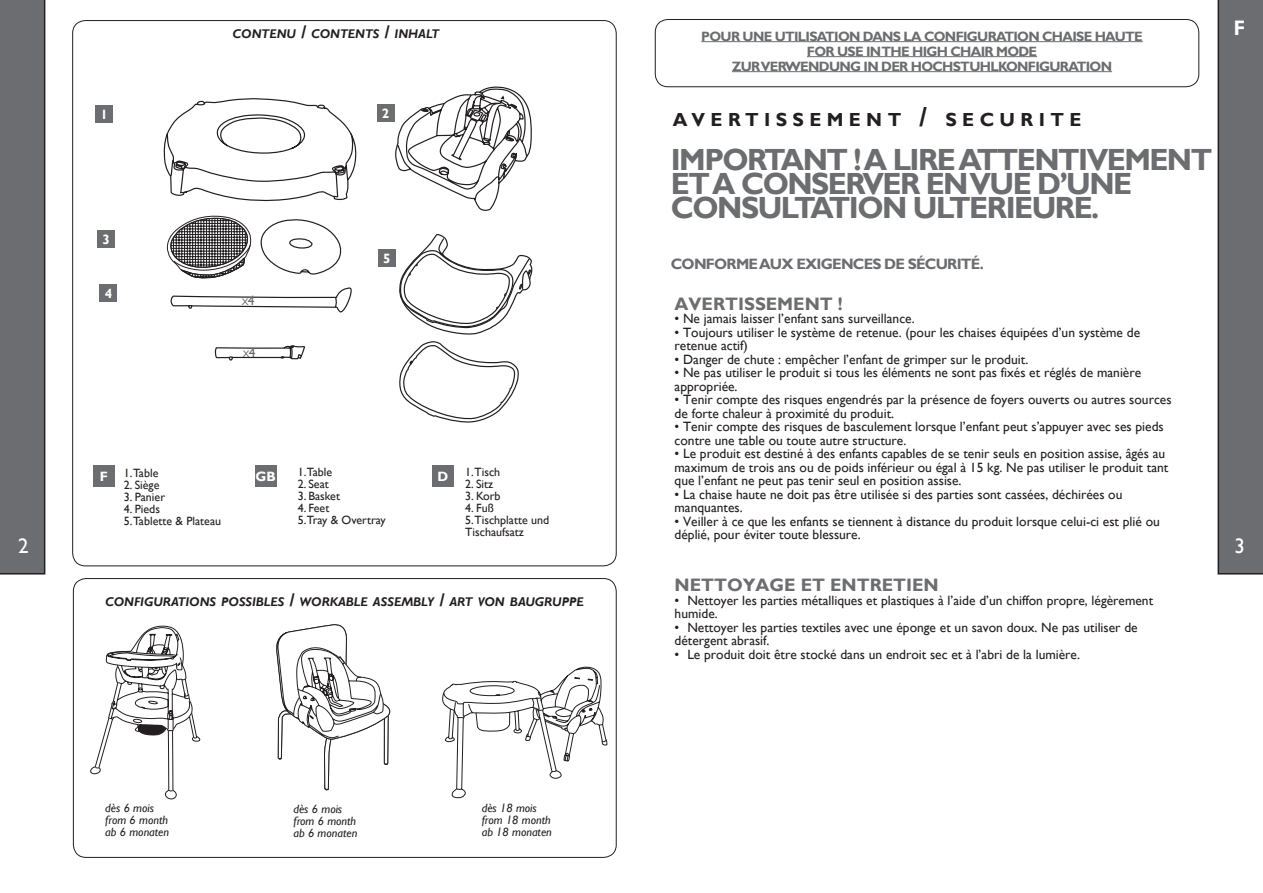
<style>
.page{position:relative;width:1263px;height:893px;background:#fff}
.page>*{position:absolute;margin:0;border:0;box-sizing:border-box;transform-origin:0 0}
.intro5mm{font:700 30.6px "Gill Sans";letter-spacing:-.05em;color:#6c6d70}
.t1{font:21px "Gill Sans";color:#fff}
.t2{font:700 21px "Gill Sans";color:#fff;scale:.9 1}
.titreavertissement{font:700 18.9px "Gill Sans";letter-spacing:.285em;color:#231f20}
.listingok2{font:700 18px "Gill Sans";color:#6c6d70}
.intro5mm-2{font:700 15px "Gill Sans";letter-spacing:-.05em;color:#6c6d70}
.listingok2-2{font:13.5px/13.5px "Gill Sans";color:#231f20}
.Intro{font:700 13.5px "Gill Sans";letter-spacing:-.05em;color:#6c6d70}
.t3{font:700 13.5px "Gill Sans";color:#fff}
.titreint1{font:italic 700 12.6px "Gill Sans";color:#231f20}
.norm{font:12px "Gill Sans";color:#231f20}
.norm-2{font:italic 12px "Gill Sans";color:#231f20}
.Intro-2{font:9.45px "Gill Sans";color:#6c6d70}
.s1{font-size:18px}
.s2{font-size:13.5px}
.s3{font-size:27px}
</style>
<div class="page">
<div style="left:378px;top:250px;width:17px;height:17px;background:#6c6d70"></div>
<div style="left:1217px;top:0;width:46px;height:574px;background:#6c6d70"></div>
<div style="left:0;top:0;width:45px;height:574px;background:#6c6d70"></div>
<div style="left:432px;top:465px;width:21px;height:21px;background:#6c6d70"></div>
<div style="left:93px;top:465px;width:21px;height:21px;background:#6c6d70"></div>
<div style="left:255px;top:465px;width:21px;height:21px;background:#6c6d70"></div>
<div style="left:98px;top:231px;width:17px;height:17px;background:#6c6d70"></div>
<div style="left:96px;top:106px;width:17px;height:17px;background:#6c6d70"></div>
<div style="left:377px;top:105px;width:17px;height:17px;background:#6c6d70"></div>
<div style="left:100px;top:285px;width:17px;height:17px;background:#6c6d70"></div>
<svg style="left:90px;top:625px;width:110px;height:174px"></svg>
<svg style="left:442px;top:666px;width:166px;height:133px"></svg>
<hr style="left:701px;top:41px;width:442px;height:1px;background:#6c6d70">
<hr style="left:807px;top:56px;width:230px;height:1px;background:#6c6d70">
<hr style="left:732px;top:71px;width:380px;height:1px;background:#6c6d70">
<svg style="left:163px;top:98px;width:194px;height:181px"></svg>
<svg style="left:170px;top:287px;width:182px;height:74px"></svg>
<svg style="left:394px;top:86px;width:138px;height:125px"></svg>
<svg style="left:399px;top:234px;width:134px;height:189px"></svg>
<svg style="left:276px;top:465px;width:114px;height:326px"></svg>
<div style="left:73px;top:578px;width:544px;height:280px;border:1px solid #231f20;border-radius:13px"></div>
<div style="left:655px;top:19px;width:544px;height:68px;border:1px solid #231f20;border-radius:13px"></div>
<p class="t1" style="left:18px;top:533px;width:12px">2</p>
<p class="t3" style="left:100px;top:106px;width:9px">1</p>
<p class="titreint1" style="left:233px;top:27px;width:208px">CONTENU <span class="s1">/</span> CONTENTS <span class="s1">/</span> INHALT</p>
<p class="t3" style="left:382px;top:105px;width:9px">2</p>
<p class="t3" style="left:103px;top:231px;width:9px">3</p>
<p class="t3" style="left:105px;top:285px;width:9px">4</p>
<p class="Intro-2" style="left:242px;top:296px;width:14px">x<span class="s2">4</span></p>
<p class="Intro-2" style="left:243px;top:348px;width:14px">x<span class="s2">4</span></p>
<p class="t3" style="left:383px;top:250px;width:9px">5</p>
<p class="norm" style="left:298px;top:465px;width:36px">1.Table</p>
<p class="norm" style="left:298px;top:477px;width:33px">2. Seat</p>
<p class="norm" style="left:298px;top:489px;width:44px">3. Basket</p>
<p class="norm" style="left:298px;top:501px;width:33px">4. Feet</p>
<p class="norm" style="left:298px;top:513px;width:90px">5.Tray &amp; Overtray</p>
<p class="norm" style="left:124px;top:465px;width:36px">1.Table</p>
<p class="norm" style="left:124px;top:477px;width:37px">2. Siège</p>
<p class="norm" style="left:124px;top:489px;width:43px">3. Panier</p>
<p class="norm" style="left:124px;top:501px;width:38px">4. Pieds</p>
<p class="norm" style="left:124px;top:513px;width:99px">5.Tablette &amp; Plateau</p>
<p class="t3" style="left:100px;top:468px;width:10px">F</p>
<p class="t3" style="left:256px;top:468px;width:22px">GB</p>
<p class="t3" style="left:437px;top:468px;width:12px">D</p>
<p class="norm" style="left:465px;top:465px;width:37px">1.Tisch</p>
<p class="norm" style="left:465px;top:477px;width:29px">2. Sitz</p>
<p class="norm" style="left:465px;top:489px;width:37px">3. Korb</p>
<p class="norm" style="left:465px;top:501px;width:30px">4. Fuß</p>
<p class="norm" style="left:465px;top:513px;width:85px">5.Tischplatte und</p>
<p class="norm" style="left:465px;top:525px;width:60px">Tischaufsatz</p>
<p class="titreint1" style="left:105px;top:594px;width:480px">CONFIGURATIONS POSSIBLES <span class="s1">/</span> WORKABLE ASSEMBLY <span class="s1">/</span> ART VON BAUGRUPPE</p>
<p class="norm-2" style="left:105px;top:801px;width:50px">dès 6 mois</p>
<p class="norm-2" style="left:105px;top:813px;width:64px">from 6 month</p>
<p class="norm-2" style="left:105px;top:825px;width:65px">ab 6 monaten</p>
<p class="norm-2" style="left:293px;top:802px;width:50px">dès 6 mois</p>
<p class="norm-2" style="left:293px;top:814px;width:64px">from 6 month</p>
<p class="norm-2" style="left:293px;top:826px;width:65px">ab 6 monaten</p>
<p class="norm-2" style="left:482px;top:801px;width:57px">dès 18 mois</p>
<p class="norm-2" style="left:482px;top:813px;width:71px">from 18 month</p>
<p class="norm-2" style="left:482px;top:825px;width:72px">ab 18 monaten</p>
<p class="Intro" style="left:701px;top:28px;width:443px">POUR UNE UTILISATION DANS LA CONFIGURATION CHAISE HAUTE</p>
<p class="Intro" style="left:807px;top:43px;width:232px">FOR USE IN THE HIGH CHAIR MODE</p>
<p class="Intro" style="left:732px;top:58px;width:381px">ZUR VERWENDUNG IN DER HOCHSTUHLKONFIGURATION</p>
<p class="titreavertissement" style="left:673px;top:108px;width:410px">AVERTISSEMENT <span class="s3">/</span> SECURITE</p>
<p class="intro5mm" style="left:671px;top:141px;width:543px">IMPORTANT ! A LIRE ATTENTIVEMENT</p>
<p class="intro5mm" style="left:671px;top:165px;width:463px">ET A CONSERVER EN VUE D’UNE</p>
<p class="intro5mm" style="left:671px;top:189px;width:430px">CONSULTATION ULTERIEURE.</p>
<p class="intro5mm-2" style="left:671px;top:254px;width:314px">CONFORME AUX EXIGENCES DE SÉCURITÉ.</p>
<p class="listingok2" style="left:674px;top:293px;width:170px">AVERTISSEMENT !</p>
<p class="listingok2-2" style="left:674px;top:312px;width:242px">• Ne jamais laisser l’enfant sans surveillance.</p>
<p class="listingok2-2" style="left:674px;top:326px;width:467px">• Toujours utiliser le système de retenue. (pour les chaises équipées d’un système de retenue actif)</p>
<p class="listingok2-2" style="left:674px;top:353px;width:355px">• Danger de chute : empêcher l’enfant de grimper sur le produit.</p>
<p class="listingok2-2" style="left:674px;top:366px;width:468px">• Ne pas utiliser le produit si tous les éléments ne sont pas fixés et réglés de manière appropriée.</p>
<p class="listingok2-2" style="left:674px;top:393px;width:498px">• Tenir compte des risques engendrés par la présence de foyers ouverts ou autres sources de forte chaleur à proximité du produit.</p>
<p class="listingok2-2" style="left:674px;top:420px;width:491px">• Tenir compte des risques de basculement lorsque l’enfant peut s’appuyer avec ses pieds contre une table ou toute autre structure.</p>
<p class="listingok2-2" style="left:674px;top:447px;width:495px">• Le produit est destiné à des enfants capables de se tenir seuls en position assise, âgés au maximum de trois ans ou de poids inférieur ou égal à 15 kg. Ne pas utiliser le produit tant que l’enfant ne peut pas tenir seul en position assise.</p>
<p class="listingok2-2" style="left:674px;top:488px;width:449px">• La chaise haute ne doit pas être utilisée si des parties sont cassées, déchirées ou manquantes.</p>
<p class="listingok2-2" style="left:674px;top:515px;width:487px">• Veiller à ce que les enfants se tiennent à distance du produit lorsque celui-ci est plié ou déplié, pour éviter toute blessure.</p>
<p class="listingok2" style="left:674px;top:574px;width:266px">NETTOYAGE ET ENTRETIEN</p>
<p class="listingok2-2" style="left:674px;top:593px;width:480px">• Nettoyer les parties métalliques et plastiques à l’aide d’un chiffon propre, légèrement humide.</p>
<p class="listingok2-2" style="left:674px;top:620px;width:465px">• Nettoyer les parties textiles avec une éponge et un savon doux. Ne pas utiliser de détergent abrasif.</p>
<p class="listingok2-2" style="left:674px;top:647px;width:407px">• Le produit doit être stocké dans un endroit sec et à l’abri de la lumière.</p>
<p class="t2" style="left:1234px;top:15px;width:14px">F</p>
<p class="t1" style="left:1234px;top:533px;width:12px">3</p>
</div>
